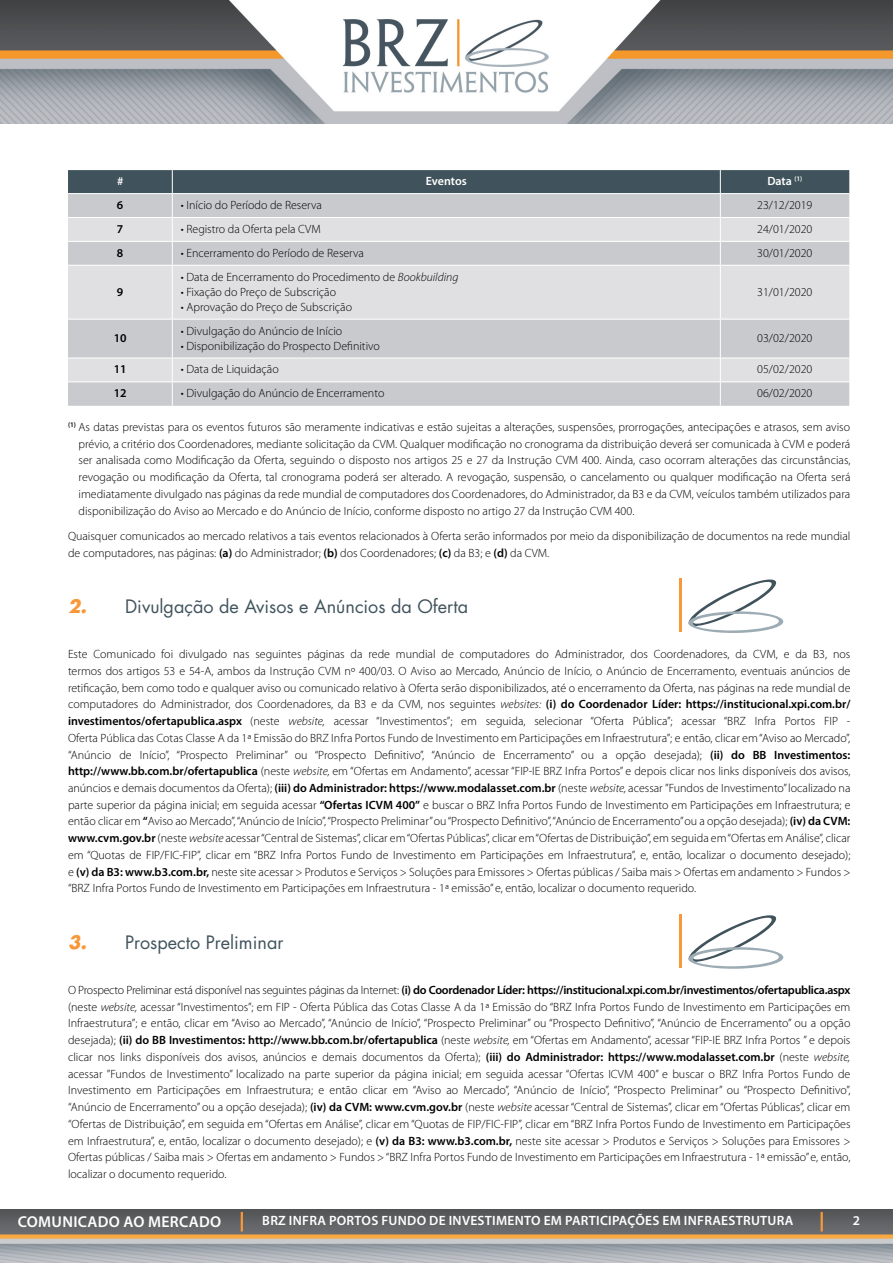
<style>
.page{position:relative;width:893px;height:1263px;background:#fff}
.page>*{position:absolute;margin:0;border:0;box-sizing:border-box;transform-origin:0 0}
.t1{font:18px "Futura";color:#40535c}
.t2{font:600 15.75px "Myriad Pro";letter-spacing:.02em;color:#fff}
.t3{font:600 13.5px "Myriad Pro";letter-spacing:.02em;color:#fff}
.t4{font:300 12px/16.8px "Myriad Pro";color:#000;text-align:justify}
.t5{font:600 12px "Myriad Pro";letter-spacing:-.005em;color:#fff}
.t6{font:600 12px "Myriad Pro";color:#000}
.s1{font-style:italic}
.s2{font-weight:600}
.s3{font-weight:700;font-style:italic;color:#f89838}
</style>
<div class="page">
<img style="left:0;top:0;width:893px;height:123px">
<img style="left:0;top:1209px;width:893px;height:54px">
<svg style="left:241px;top:1212px;width:2px;height:19px"></svg>
<svg style="left:821px;top:1212px;width:2px;height:19px"></svg>
<svg style="left:68px;top:382px;width:781px;height:24px;background:#c9cbcf"></svg>
<svg style="left:68px;top:266px;width:781px;height:115px;background:#d8d8db"></svg>
<svg style="left:68px;top:170px;width:781px;height:95px;background:#afb4b9"></svg>
<hr style="left:172px;top:266px;width:1px;height:53px;background:#fff">
<hr style="left:720px;top:266px;width:1px;height:53px;background:#fff">
<hr style="left:68px;top:319px;width:104px;height:1px;background:#fff">
<hr style="left:172px;top:319px;width:548px;height:1px;background:#fff">
<hr style="left:172px;top:319px;width:1px;height:39px;background:#fff">
<hr style="left:720px;top:319px;width:129px;height:1px;background:#fff">
<hr style="left:720px;top:319px;width:1px;height:39px;background:#fff">
<hr style="left:68px;top:358px;width:104px;height:1px;background:#fff">
<hr style="left:172px;top:358px;width:548px;height:1px;background:#fff">
<hr style="left:720px;top:358px;width:129px;height:1px;background:#fff">
<svg style="left:172px;top:359px;width:1px;height:47px"></svg>
<svg style="left:720px;top:359px;width:1px;height:47px"></svg>
<hr style="left:680px;top:579px;width:2px;height:53px;background:#f89838">
<svg style="left:688px;top:579px;width:95px;height:54px"></svg>
<hr style="left:680px;top:914px;width:2px;height:54px;background:#f89838">
<svg style="left:688px;top:915px;width:95px;height:54px"></svg>
<p class="t5" style="left:117px;top:173px;width:8px">#</p>
<p class="t5" style="left:426px;top:173px;width:42px">Eventos</p>
<p class="t5" style="left:767px;top:173px;width:36px">Data <sup>(1)</sup></p>
<p class="t6" style="left:117px;top:197px;width:8px">6</p>
<p class="t4" style="left:181px;top:197px;width:143px">• Início do Período de Reserva</p>
<p class="t4" style="left:757px;top:197px;width:57px">23/12/2019</p>
<p class="t6" style="left:117px;top:221px;width:8px">7</p>
<p class="t4" style="left:181px;top:221px;width:141px">• Registro da Oferta pela CVM</p>
<p class="t4" style="left:757px;top:221px;width:57px">24/01/2020</p>
<p class="t6" style="left:117px;top:245px;width:8px">8</p>
<p class="t4" style="left:181px;top:245px;width:185px">• Encerramento do Período de Reserva</p>
<p class="t4" style="left:757px;top:245px;width:57px">30/01/2020</p>
<p class="t6" style="left:117px;top:284px;width:8px">9</p>
<p class="t4" style="left:181px;top:268px;width:279px">• Data de Encerramento do Procedimento de <span class="s1">Bookbuilding</span></p>
<p class="t4" style="left:181px;top:283px;width:157px">• Fixação do Preço de Subscrição</p>
<p class="t4" style="left:181px;top:298px;width:173px">• Aprovação do Preço de Subscrição</p>
<p class="t4" style="left:757px;top:283px;width:57px">31/01/2020</p>
<p class="t6" style="left:114px;top:330px;width:14px">10</p>
<p class="t4" style="left:181px;top:322px;width:163px">• Divulgação do Anúncio de Início</p>
<p class="t4" style="left:181px;top:337px;width:201px">• Disponibilização do Prospecto Definitivo</p>
<p class="t4" style="left:757px;top:330px;width:57px">03/02/2020</p>
<p class="t6" style="left:114px;top:362px;width:14px">11</p>
<p class="t4" style="left:181px;top:361px;width:99px">• Data de Liquidação</p>
<p class="t4" style="left:757px;top:361px;width:57px">05/02/2020</p>
<p class="t6" style="left:114px;top:386px;width:14px">12</p>
<p class="t4" style="left:181px;top:385px;width:205px">• Divulgação do Anúncio de Encerramento</p>
<p class="t4" style="left:757px;top:385px;width:57px">06/02/2020</p>
<p class="t4" style="left:79px;top:419px;width:773px;text-indent:-11px"><sup>(1)</sup> As datas previstas para os eventos futuros são meramente indicativas e estão sujeitas a alterações, suspensões, prorrogações, antecipações e atrasos, sem aviso prévio, a critério dos Coordenadores, mediante solicitação da CVM. Qualquer modificação no cronograma da distribuição deverá ser comunicada à CVM e poderá ser analisada como Modificação da Oferta, seguindo o disposto nos artigos 25 e 27 da Instrução CVM 400. Ainda, caso ocorram alterações das circunstâncias, revogação ou modificação da Oferta, tal cronograma poderá ser alterado. A revogação, suspensão, o cancelamento ou qualquer modificação na Oferta será imediatamente divulgado nas páginas da rede mundial de computadores dos Coordenadores, do Administrador, da B3 e da CVM, veículos também utilizados para disponibilização do Aviso ao Mercado e do Anúncio de Início, conforme disposto no artigo 27 da Instrução CVM 400.</p>
<p class="t4" style="left:68px;top:528px;width:784px">Quaisquer comunicados ao mercado relativos a tais eventos relacionados à Oferta serão informados por meio da disponibilização de documentos na rede mundial de computadores, nas páginas: <span class="s2">(a)</span> do Administrador; <span class="s2">(b)</span> dos Coordenadores; <span class="s2">(c)</span> da B3; e <span class="s2">(d)</span> da CVM.</p>
<h1 class="t1" style="left:68px;top:594px;width:402px"><span class="s3">2.</span> Divulgação de Avisos e Anúncios da Oferta</h1>
<p class="t4" style="left:68px;top:646px;width:784px">Este Comunicado foi divulgado nas seguintes páginas da rede mundial de computadores do Administrador, dos Coordenadores, da CVM, e da B3, nos termos dos artigos 53 e 54-A, ambos da Instrução CVM nº 400/03. O Aviso ao Mercado, Anúncio de Início, o Anúncio de Encerramento, eventuais anúncios de retificação, bem como todo e qualquer aviso ou comunicado relativo à Oferta serão disponibilizados, até o encerramento da Oferta, nas páginas na rede mundial de computadores do Administrador, dos Coordenadores, da B3 e da CVM, nos seguintes <span class="s1">websites:</span> <span class="s2">(i) do Coordenador Líder: https://institucional.xpi.com.br/ investimentos/ofertapublica.aspx</span> (neste <span class="s1">website,</span> acessar “Investimentos”; em seguida, selecionar “Oferta Pública”; acessar “BRZ Infra Portos FIP - Oferta Pública das Cotas Classe A da 1ª Emissão do BRZ Infra Portos Fundo de Investimento em Participações em Infraestrutura”; e então, clicar em “Aviso ao Mercado”, “Anúncio de Início”, “Prospecto Preliminar” ou “Prospecto Definitivo”, “Anúncio de Encerramento” ou a opção desejada); <span class="s2">(ii) do BB Investimentos: http://www.bb.com.br/ofertapublica</span> (neste <span class="s1">website,</span> em “Ofertas em Andamento”, acessar “FIP-IE BRZ Infra Portos” e depois clicar nos links disponíveis dos avisos, anúncios e demais documentos da Oferta); <span class="s2">(iii) do Administrador: https://www.modalasset.com.br</span> (neste <span class="s1">website,</span> acessar ”Fundos de Investimento” localizado na parte superior da página inicial; em seguida acessar <span class="s2">“Ofertas ICVM 400”</span> e buscar o BRZ Infra Portos Fundo de Investimento em Participações em Infraestrutura; e então clicar em <span class="s2">“</span>Aviso ao Mercado”, “Anúncio de Início”, “Prospecto Preliminar” ou “Prospecto Definitivo”, “Anúncio de Encerramento” ou a opção desejada); <span class="s2">(iv) da CVM: www.cvm.gov.br</span> (neste <span class="s1">website</span> acessar “Central de Sistemas”, clicar em “Ofertas Públicas”, clicar em “Ofertas de Distribuição”, em seguida em “Ofertas em Análise”, clicar em “Quotas de FIP/FIC-FIP”, clicar em “BRZ Infra Portos Fundo de Investimento em Participações em Infraestrutura”, e, então, localizar o documento desejado); e <span class="s2">(v) da B3: www.b3.com.br,</span> neste site acessar &gt; Produtos e Serviços &gt; Soluções para Emissores &gt; Ofertas públicas / Saiba mais &gt; Ofertas em andamento &gt; Fundos &gt; “BRZ Infra Portos Fundo de Investimento em Participações em Infraestrutura - 1ª emissão” e, então, localizar o documento requerido.</p>
<h1 class="t1" style="left:68px;top:930px;width:217px"><span class="s3">3.</span> Prospecto Preliminar</h1>
<p class="t4" style="left:68px;top:982px;width:784px">O Prospecto Preliminar está disponível nas seguintes páginas da Internet: <span class="s2">(i) do Coordenador Líder: https://institucional.xpi.com.br/investimentos/ofertapublica.aspx </span>(neste <span class="s1">website,</span> acessar “Investimentos”; em FIP - Oferta Pública das Cotas Classe A da 1ª Emissão do “BRZ Infra Portos Fundo de Investimento em Participações em Infraestrutura”; e então, clicar em “Aviso ao Mercado”, “Anúncio de Início”, “Prospecto Preliminar” ou “Prospecto Definitivo”, “Anúncio de Encerramento” ou a opção desejada); <span class="s2">(ii) do BB Investimentos: http://www.bb.com.br/ofertapublica</span> (neste <span class="s1">website,</span> em “Ofertas em Andamento”, acessar “FIP-IE BRZ Infra Portos ” e depois clicar nos links disponíveis dos avisos, anúncios e demais documentos da Oferta); <span class="s2">(iii) do Administrador: https://www.modalasset.com.br</span> (neste <span class="s1">website, </span>acessar ”Fundos de Investimento” localizado na parte superior da página inicial; em seguida acessar “Ofertas ICVM 400” e buscar o BRZ Infra Portos Fundo de Investimento em Participações em Infraestrutura; e então clicar em “Aviso ao Mercado”, “Anúncio de Início”, “Prospecto Preliminar” ou “Prospecto Definitivo”, “Anúncio de Encerramento” ou a opção desejada); <span class="s2">(iv) da CVM: www.cvm.gov.br</span> (neste <span class="s1">website</span> acessar “Central de Sistemas”, clicar em “Ofertas Públicas”, clicar em “Ofertas de Distribuição”, em seguida em “Ofertas em Análise”, clicar em “Quotas de FIP/FIC-FIP”, clicar em “BRZ Infra Portos Fundo de Investimento em Participações em Infraestrutura”, e, então, localizar o documento desejado); e <span class="s2">(v) da B3: www.b3.com.br,</span> neste site acessar &gt; Produtos e Serviços &gt; Soluções para Emissores &gt; Ofertas públicas / Saiba mais &gt; Ofertas em andamento &gt; Fundos &gt; “BRZ Infra Portos Fundo de Investimento em Participações em Infraestrutura - 1ª emissão” e, então, localizar o documento requerido.</p>
<h2 class="t2" style="left:18px;top:1211px;width:205px">COMUNICADO AO MERCADO</h2>
<p class="t3" style="left:262px;top:1212px;width:533px">BRZ INFRA PORTOS FUNDO DE INVESTIMENTO EM PARTICIPAÇÕES EM INFRAESTRUTURA</p>
<p class="t3" style="left:853px;top:1212px;width:9px">2</p>
</div>
